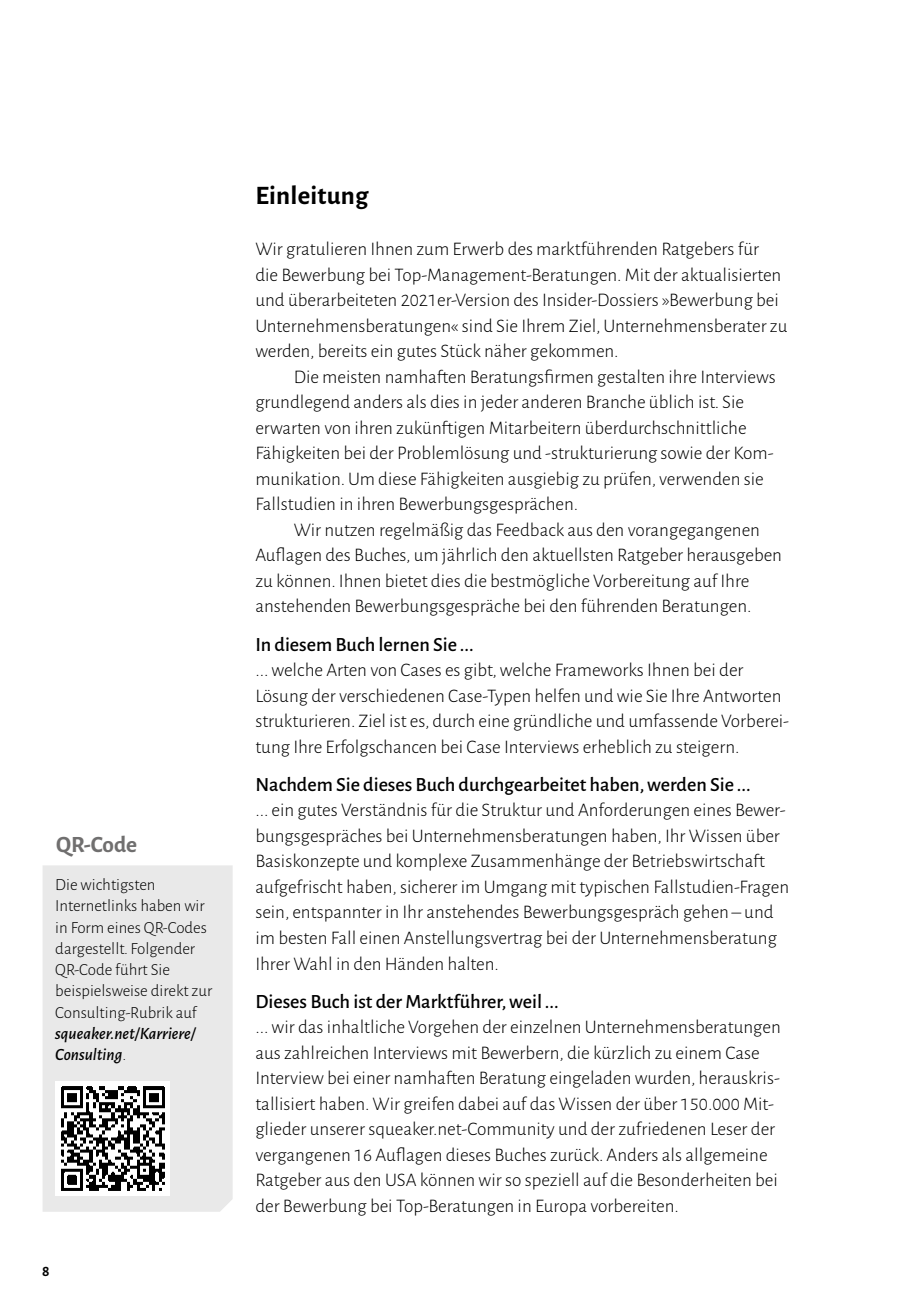
<style>
.page{position:relative;width:908px;height:1304px;background:#fff}
.page>*{position:absolute;margin:0;border:0;box-sizing:border-box;transform-origin:0 0}
.t1{font:700 24px "Luna";letter-spacing:.01em;color:#000}
.t2{font:700 21px "Luna";color:#706f6f}
.t3{font:600 18px "Luna";color:#000}
.t4{font:300 17px/25.6px "Luna";color:#000}
.t5{font:italic 600 15.6px/21.2px "Luna";color:#000}
.t6{font:300 15px/21.2px "Luna";color:#000}
.t7{font:700 14px "Luna";color:#000}
.s1{font-weight:300;font-style:normal;font-size:15px}
</style>
<div class="page">
<div style="left:43px;top:865px;width:189px;height:347px;background:#e9e9e9"></div>
<div style="left:55px;top:1081px;width:115px;height:115px;background:#fff"></div>
<img style="left:61px;top:1086px;width:104px;height:105px">
<p class="t2" style="left:56px;top:827px;width:83px">QR-Code</p>
<p class="t6" style="left:55px;top:874px;width:158px">Die wichtigsten<br>Internetlinks haben wir in Form eines QR-Codes dargestellt. Folgender<br>QR-Code führt Sie beispielsweise direkt zur<br>Consulting-Rubrik auf</p>
<p class="t5" style="left:55px;top:1022px;width:142px">squeaker.net/Karriere/<br>Consulting<span class="s1">.</span></p>
<p class="t7" style="left:42px;top:1259px;width:9px">8</p>
<h1 class="t1" style="left:255px;top:176px;width:115px">Einleitung</h1>
<p class="t4" style="left:255px;top:236px;width:533px">Wir gratulieren Ihnen zum Erwerb des marktführenden Ratgebers für<br>die Bewerbung bei Top-Management-Beratungen. Mit der aktualisierten und überarbeiteten 2021er-Version des Insider-Dossiers »Bewerbung bei Unternehmensberatungen« sind Sie Ihrem Ziel, Unternehmensberater zu werden, bereits ein gutes Stück näher gekommen.</p>
<p class="t4" style="left:255px;top:363px;width:521px;text-indent:38px">Die meisten namhaften Beratungsfirmen gestalten ihre Interviews grundlegend anders als dies in jeder anderen Branche üblich ist. Sie erwarten von ihren zukünftigen Mitarbeitern überdurchschnittliche Fähigkeiten bei der Problemlösung und -strukturierung sowie der Kom&shy;munikation. Um diese Fähigkeiten ausgiebig zu prüfen, verwenden sie Fallstudien in ihren Bewerbungsgesprächen.</p>
<p class="t4" style="left:255px;top:516px;width:528px;text-indent:38px">Wir nutzen regelmäßig das Feedback aus den vorangegangenen Auflagen des Buches, um jährlich den aktuellsten Ratgeber herausgeben zu können. Ihnen bietet dies die bestmögliche Vorbereitung auf Ihre anstehenden Bewerbungsgespräche bei den führenden Beratungen.</p>
<p class="t3" style="left:255px;top:630px;width:220px">In diesem Buch lernen Sie ...</p>
<p class="t4" style="left:255px;top:657px;width:535px">... welche Arten von Cases es gibt, welche Frameworks Ihnen bei der Lösung der verschiedenen Case-Typen helfen und wie Sie Ihre Antworten strukturieren. Ziel ist es, durch eine gründliche und umfassende Vorberei&shy;tung Ihre Erfolgschancen bei Case Interviews erheblich zu steigern.</p>
<p class="t3" style="left:255px;top:770px;width:496px">Nachdem Sie dieses Buch durchgearbeitet haben, werden Sie ...</p>
<p class="t4" style="left:255px;top:797px;width:535px">... ein gutes Verständnis für die Struktur und Anforderungen eines Bewer&shy;bungsgespräches bei Unternehmensberatungen haben, Ihr Wissen über Basiskonzepte und komplexe Zusammenhänge der Betriebswirtschaft aufgefrischt haben, sicherer im Umgang mit typischen Fallstudien-Fragen sein, entspannter in Ihr anstehendes Bewerbungsgespräch gehen – und im besten Fall einen Anstellungsvertrag bei der Unternehmensberatung Ihrer Wahl in den Händen halten.</p>
<p class="t3" style="left:255px;top:987px;width:305px">Dieses Buch ist der Marktführer, weil ...</p>
<p class="t4" style="left:255px;top:1014px;width:526px">... wir das inhaltliche Vorgehen der einzelnen Unternehmensberatungen aus zahlreichen Interviews mit Bewerbern, die kürzlich zu einem Case Interview bei einer namhaften Beratung eingeladen wurden, herauskris&shy;tallisiert haben. Wir greifen dabei auf das Wissen der über 150.000 Mit&shy;glieder unserer squeaker.net-Community und der zufriedenen Leser der vergangenen 16 Auflagen dieses Buches zurück. Anders als allgemeine Ratgeber aus den USA können wir so speziell auf die Besonderheiten bei der Bewerbung bei Top-Beratungen in Europa vorbereiten.</p>
</div>
